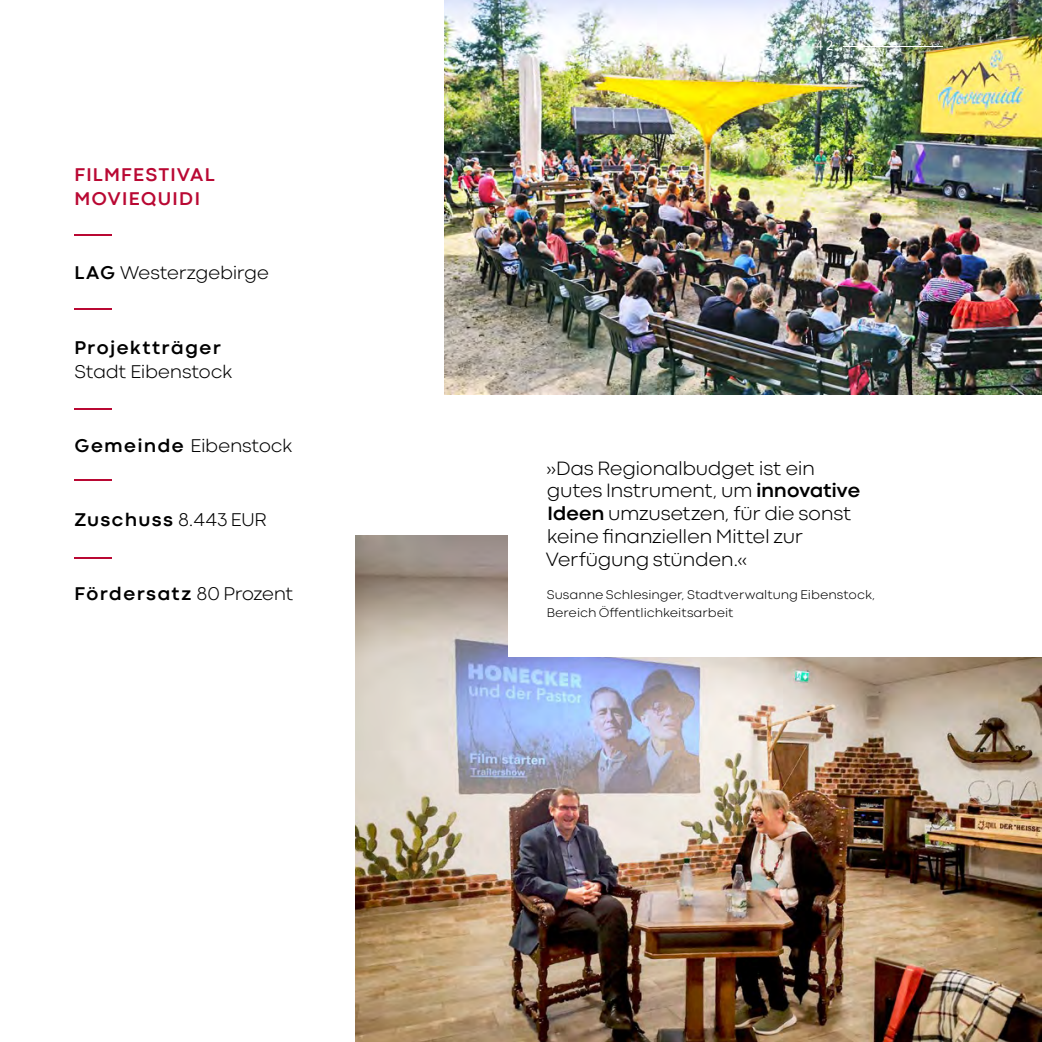
<style>
.page{position:relative;width:1042px;height:1042px;background:#fff}
.page>*{position:absolute;margin:0;border:0;box-sizing:border-box;transform-origin:0 0}
.t1{font:300 20.12px/22.8px "Codec Cold";letter-spacing:-.02em;color:#000}
.Texte_p_projektinfos{font:300 19.25px/24.5px "Codec Cold";letter-spacing:-.02em;color:#000}
.Texte_p_projektinfos-2{font:700 19.25px "Codec Cold";letter-spacing:.06em;color:#000}
.Texte_H1{font:700 19.25px/24.5px "Codec Cold";letter-spacing:.055em;color:#b90833}
.t2{font:14.88px "Rotis Sans Serif Pro";color:#fff}
.t3{font:300 13.12px/17.5px "Codec Cold";color:#000}
.s1{font-weight:700}
.s2{font-weight:300}
</style>
<div class="page">
<hr style="left:74px;top:308px;width:38px;height:2px;background:#b90833">
<hr style="left:74px;top:408px;width:38px;height:2px;background:#b90833">
<hr style="left:74px;top:479px;width:38px;height:2px;background:#b90833">
<hr style="left:74px;top:556px;width:38px;height:2px;background:#b90833">
<hr style="left:74px;top:234px;width:38px;height:2px;background:#b90833">
<img style="left:356px;top:536px;width:686px;height:506px">
<img style="left:444px;top:0;width:598px;height:395px">
<hr style="left:843px;top:46px;width:100px;height:1px;background:#fff">
<div style="left:508px;top:445px;width:534px;height:212px;background:#fff"></div>
<p class="Texte_H1" style="left:74px;top:162px;width:142px">FILMFESTIVAL<br>MOVIEQUIDI</p>
<p class="Texte_p_projektinfos" style="left:74px;top:261px;width:196px"><span class="s1">LAG</span> Westerzgebirge</p>
<p class="Texte_p_projektinfos" style="left:74px;top:335px;width:159px"><span class="s1">Projektträger<br></span>Stadt Eibenstock</p>
<p class="Texte_p_projektinfos" style="left:74px;top:434px;width:219px"><span class="s1">Gemeinde</span> Eibenstock</p>
<p class="Texte_p_projektinfos-2" style="left:74px;top:508px;width:194px">Zuschuss <span class="s2">8.443 EUR</span></p>
<p class="Texte_p_projektinfos-2" style="left:74px;top:582px;width:221px">Fördersatz <span class="s2">80 Prozent</span></p>
<p class="t2" style="left:816px;top:36px;width:19px">42</p>
<p class="t1" style="left:545px;top:457px;width:316px">»Das Regionalbudget ist ein gutes Instrument, um <span class="s1">innovative<br>Ideen</span> umzusetzen, für die sonst keine finanziellen Mittel zur<br>Verfügung stünden.«</p>
<p class="t3" style="left:547px;top:586px;width:330px">Susanne Schlesinger, Stadtverwaltung Eibenstock,<br>Bereich Öffentlichkeitsarbeit</p>
</div>
